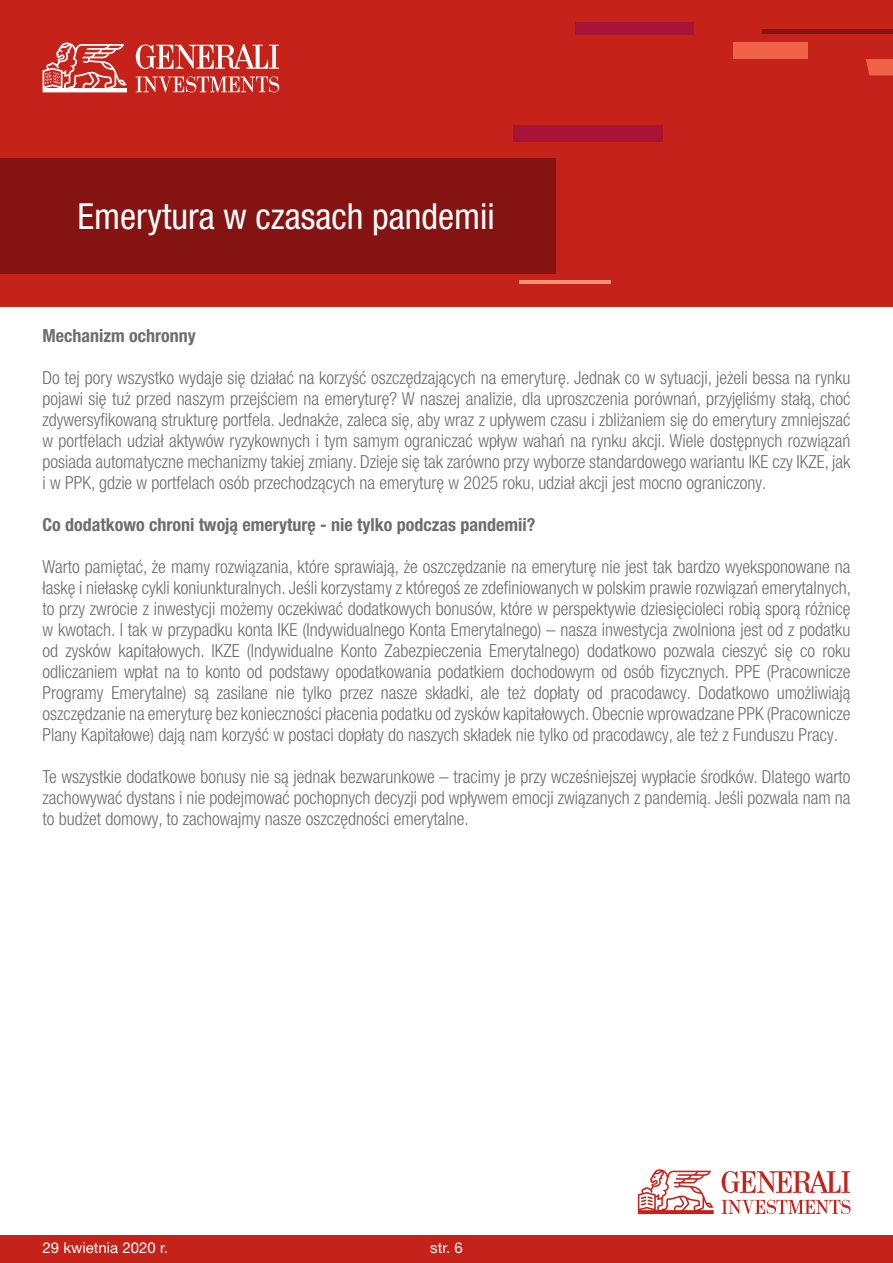
<style>
.page{position:relative;width:893px;height:1263px;background:#fff}
.page>*{position:absolute;margin:0;border:0;box-sizing:border-box;transform-origin:0 0}
.t1{font:condensed 36px "Helvetica Neue LT Pro";color:#fff}
._04_Copy_10_pt{font:300 condensed 18px/21px "Helvetica Neue LT Pro";color:#6c6d70;text-align:justify}
._04_Copy_10_pt-2{font:700 condensed 18px "Helvetica Neue LT Pro";color:#6c6d70}
.t2{font:15px "Helvetica Neue LT Pro";color:#fff}
</style>
<div class="page">
<div style="left:0;top:1235px;width:893px;height:28px;background:#c5221a"></div>
<svg style="left:638px;top:1169px;width:76px;height:45px"></svg>
<svg style="left:722px;top:1200px;width:128px;height:14px"></svg>
<svg style="left:722px;top:1171px;width:128px;height:22px"></svg>
<div style="left:0;top:0;width:893px;height:307px;background:#c5221a"></div>
<div style="left:575px;top:22px;width:118px;height:12px;background:#a81437"></div>
<div style="left:513px;top:125px;width:149px;height:17px;background:#a81437"></div>
<hr style="left:762px;top:30px;width:131px;height:4px;background:#851312">
<div style="left:733px;top:43px;width:75px;height:16px;background:#f16349"></div>
<svg style="left:866px;top:59px;width:27px;height:17px"></svg>
<hr style="left:519px;top:280px;width:91px;height:4px;background:#f59174">
<div style="left:0;top:158px;width:556px;height:116px;background:#851312"></div>
<svg style="left:136px;top:76px;width:143px;height:16px"></svg>
<svg style="left:136px;top:44px;width:143px;height:25px"></svg>
<svg style="left:43px;top:42px;width:84px;height:50px"></svg>
<p class="t1" style="left:78px;top:195px;width:419px">Emerytura w czasach pandemii</p>
<p class="_04_Copy_10_pt-2" style="left:43px;top:325px;width:155px">Mechanizm ochronny</p>
<p class="_04_Copy_10_pt" style="left:43px;top:367px;width:809px">Do tej pory wszystko wydaje się działać na korzyść oszczędzających na emeryturę. Jednak co w sytuacji, jeżeli bessa na rynku pojawi się tuż przed naszym przejściem na emeryturę? W naszej analizie, dla uproszczenia porównań, przyjęliśmy stałą, choć zdywersyfikowaną strukturę portfela. Jednakże, zaleca się, aby wraz z upływem czasu i zbliżaniem się do emerytury zmniejszać w portfelach udział aktywów ryzykownych i tym samym ograniczać wpływ wahań na rynku akcji. Wiele dostępnych rozwiązań posiada automatyczne mechanizmy takiej zmiany. Dzieje się tak zarówno przy wyborze standardowego wariantu IKE czy IKZE, jak i w PPK, gdzie w portfelach osób przechodzących na emeryturę w 2025 roku, udział akcji jest mocno ograniczony.</p>
<p class="_04_Copy_10_pt-2" style="left:43px;top:514px;width:494px">Co dodatkowo chroni twoją emeryturę - nie tylko podczas pandemii?</p>
<p class="_04_Copy_10_pt" style="left:43px;top:556px;width:810px">Warto pamiętać, że mamy rozwiązania, które sprawiają, że oszczędzanie na emeryturę nie jest tak bardzo wyeksponowane na łaskę i niełaskę cykli koniunkturalnych. Jeśli korzystamy z któregoś ze zdefiniowanych w polskim prawie rozwiązań emerytalnych, to przy zwrocie z inwestycji możemy oczekiwać dodatkowych bonusów, które w perspektywie dziesięcioleci robią sporą różnicę w kwotach. I tak w przypadku konta IKE (Indywidualnego Konta Emerytalnego) – nasza inwestycja zwolniona jest od z podatku od zysków kapitałowych. IKZE (Indywidualne Konto Zabezpieczenia Emerytalnego) dodatkowo pozwala cieszyć się co roku odliczaniem wpłat na to konto od podstawy opodatkowania podatkiem dochodowym od osób fizycznych. PPE (Pracownicze Programy Emerytalne) są zasilane nie tylko przez nasze składki, ale też dopłaty od pracodawcy. Dodatkowo umożliwiają oszczędzanie na emeryturę bez konieczności płacenia podatku od zysków kapitałowych. Obecnie wprowadzane PPK (Pracownicze Plany Kapitałowe) dają nam korzyść w postaci dopłaty do naszych składek nie tylko od pracodawcy, ale też z Funduszu Pracy.</p>
<p class="_04_Copy_10_pt" style="left:43px;top:766px;width:809px">Te wszystkie dodatkowe bonusy nie są jednak bezwarunkowe – tracimy je przy wcześniejszej wypłacie środków. Dlatego warto zachowywać dystans i nie podejmować pochopnych decyzji pod wpływem emocji związanych z pandemią. Jeśli pozwala nam na to budżet domowy, to zachowajmy nasze oszczędności emerytalne.</p>
<p class="t2" style="left:43px;top:1238px;width:127px">29 kwietnia 2020 r.</p>
<p class="t2" style="left:430px;top:1238px;width:34px">str. 6</p>
</div>
